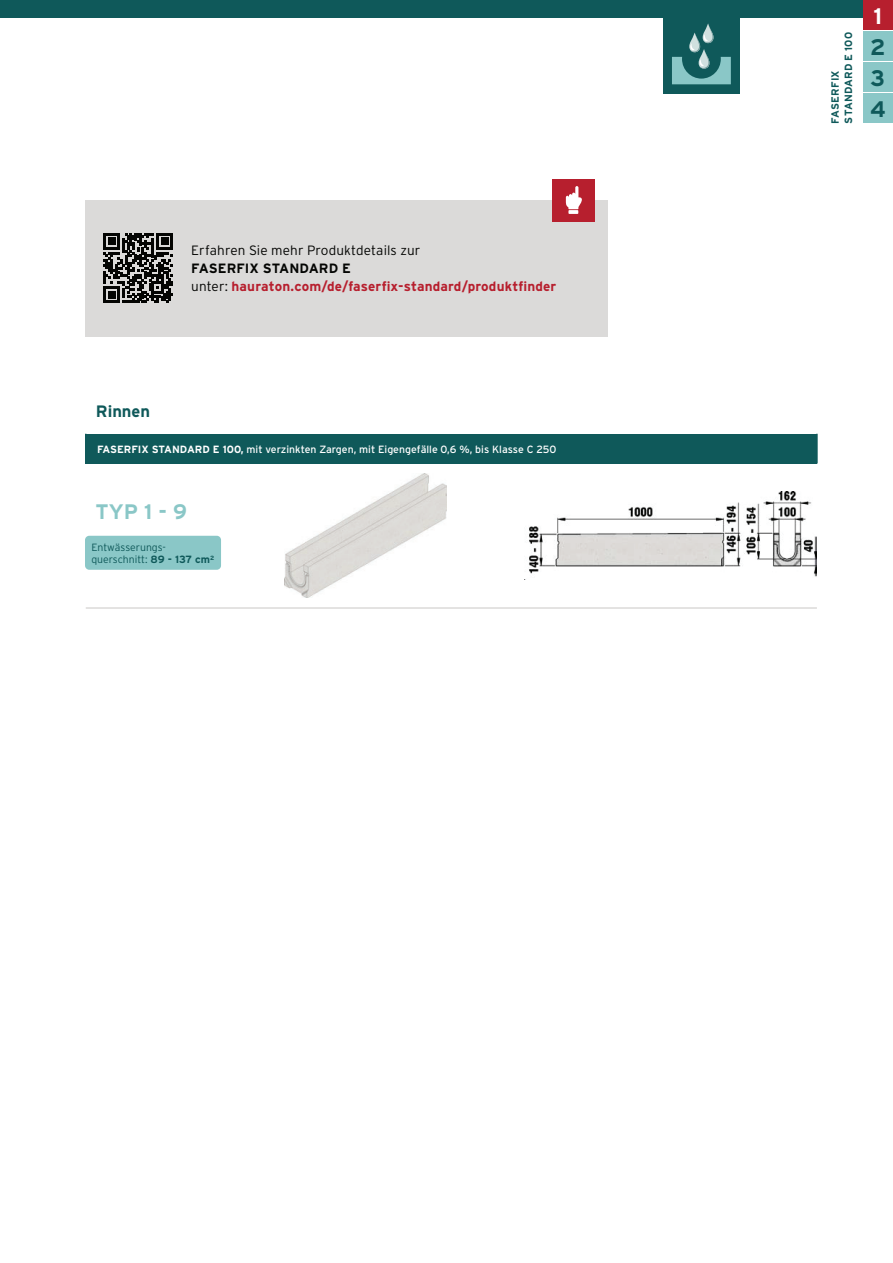
<style>
.page{position:relative;width:893px;height:1263px;background:#fff}
.page>*{position:absolute;margin:0;border:0;box-sizing:border-box;transform-origin:0 0}
.t1{font:700 22.5px/31px "Interstate";color:#0e595a}
.t2{font:700 22.5px "Interstate";color:#fff}
.t3{font:700 22.5px "Interstate";color:#0f595a}
.t4{font:700 21px "Interstate";color:#8ac7c7}
.t5{font:700 16.5px "Interstate";color:#0f595a}
.t6{font:700 13.5px/18px "Interstate";letter-spacing:.005em;color:#b71f2e}
.t7{font:300 13.5px "Interstate";letter-spacing:.01em;color:#040503}
.t8{font:10.5px "Interstate";color:#fff}
.t9{font:300 10.5px/12px "Interstate";color:#0f595a}
.t10{font:700 10.5px/13.5px "Interstate";letter-spacing:.015em;color:#0f595a}
.s1{color:#040503}
.s2{font-weight:300;color:#040503}
.s3{font-weight:700}
</style>
<div class="page">
<div style="left:86px;top:434px;width:731px;height:30px;background:#0f595a"></div>
<hr style="left:85px;top:434px;width:2px;height:30px;background:#0f595a">
<hr style="left:816px;top:434px;width:2px;height:30px;background:#0f595a">
<hr style="left:86px;top:607px;width:731px;height:2px;background:#dbdad9">
<div style="left:85px;top:536px;width:136px;height:34px;background:#8ac7c7;border-radius:4px"></div>
<img style="left:524px;top:492px;width:292px;height:88px">
<img style="left:285px;top:474px;width:161px;height:124px">
<div style="left:85px;top:200px;width:523px;height:136px;background:#dbdad9"></div>
<svg style="left:103px;top:233px;width:70px;height:70px"></svg>
<div style="left:553px;top:179px;width:42px;height:42px;background:#b71f2e"></div>
<svg style="left:568px;top:210px;width:10px;height:4px"></svg>
<svg style="left:566px;top:186px;width:16px;height:23px"></svg>
<div style="left:0;top:0;width:893px;height:17px;background:#0f595a"></div>
<div style="left:663px;top:17px;width:77px;height:77px;background:#0f595a"></div>
<svg style="left:672px;top:24px;width:59px;height:60px"></svg>
<div style="left:863px;top:0;width:30px;height:30px;background:#b71f2e"></div>
<div style="left:863px;top:62px;width:30px;height:30px;background:#8ac7c7"></div>
<div style="left:863px;top:93px;width:30px;height:30px;background:#8ac7c7"></div>
<div style="left:863px;top:31px;width:30px;height:30px;background:#8ac7c7"></div>
<p class="t7" style="left:191px;top:246px;width:231px">Erfahren Sie mehr Produktdetails zur</p>
<p class="t6" style="left:191px;top:261px;width:367px"><span class="s1">FASERFIX STANDARD E<br></span><span class="s2">unter:</span> hauraton.com/de/faserfix-standard/produktfinder</p>
<h3 class="t5" style="left:96px;top:405px;width:56px">Rinnen</h3>
<p class="t8" style="left:97px;top:445px;width:461px"><span class="s3">FASERFIX STANDARD E 100,</span> mit verzinkten Zargen, mit Eigengefälle 0,6 %, bis Klasse C 250</p>
<h2 class="t4" style="left:96px;top:503px;width:93px">TYP 1 - 9</h2>
<p class="t9" style="left:91px;top:542px;width:124px">Entwässerungs&shy;querschnitt: <span class="s3">89 - 137 cm</span><sup>2</sup></p>
<p class="t10" style="left:829px;top:124px;width:93px;rotate:-90deg">FASERFIX<br>STANDARD E 100</p>
<h1 class="t2" style="left:873px;top:7px;width:10px">1</h1>
<h1 class="t3" style="left:870px;top:38px;width:17px">2</h1>
<h1 class="t1" style="left:870px;top:64px;width:17px">3<br>4</h1>
</div>
